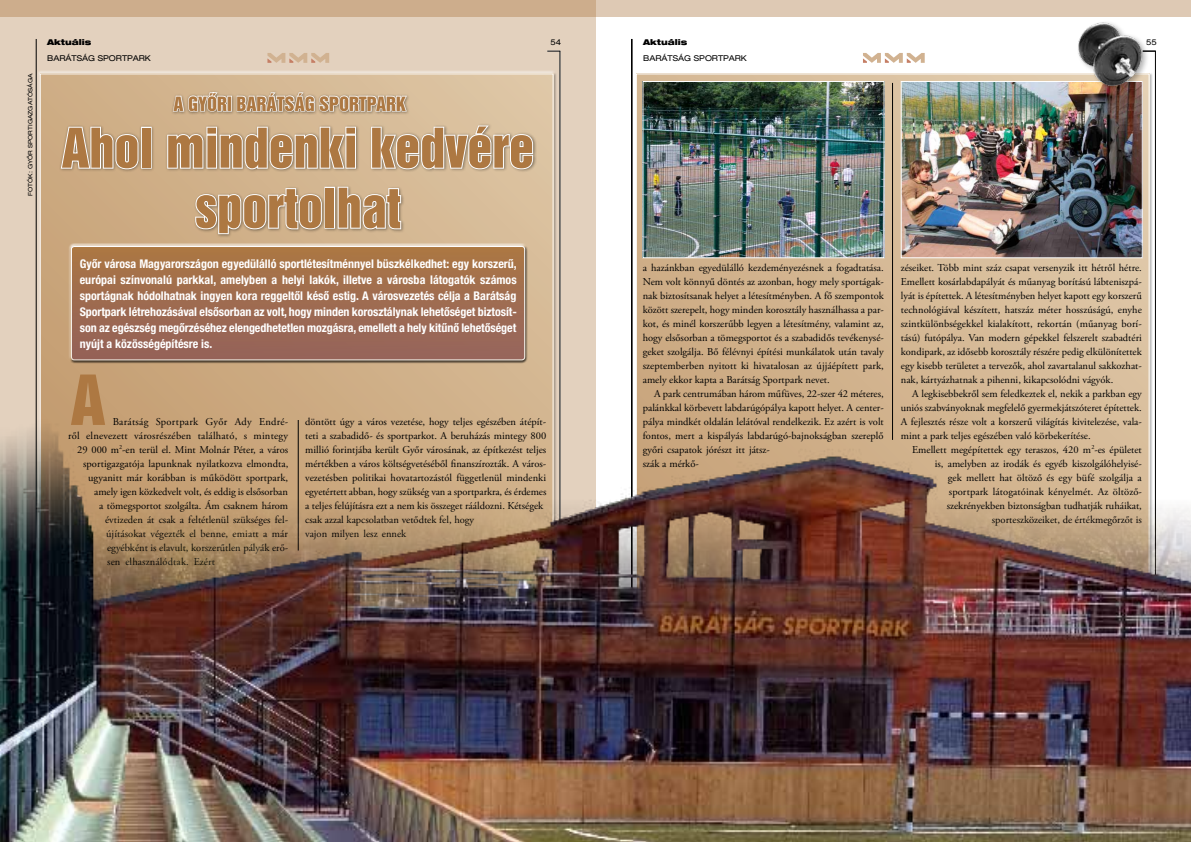
<style>
.page{position:relative;width:1191px;height:842px;background:#fff}
.page>*{position:absolute;margin:0;border:0;box-sizing:border-box;transform-origin:0 0}
.t1{font:63.1px "Helvetica Inserat H Roman";color:#ad7842}
.t2{font:50px/60px "Helvetica Inserat H Roman";color:#ad7842;text-align:center}
.t3{font:18px "Helvetica Inserat H Roman";color:#ad7842}
.t4{font:12px/16px "Helvetica Cond H Bold";color:#fff;text-align:justify}
.t5{font:10.5px/14px "Adobe Garamond Pro";color:#000;text-align:justify}
.t6{font:10.5px "Adobe Garamond Pro";letter-spacing:.02em;color:#000}
.t7{font:10.5px "Adobe Garamond Pro";letter-spacing:.025em;color:#000}
.t8{font:8px "Helvetica Ext H";color:#000}
.t9{font:8px "Helvetica Ext H Black";color:#000}
.t10{font:6px "Helvetica Ext H";color:#000}
</style>
<div class="page">
<hr style="left:1155px;top:51px;width:1px;height:749px;background:#000">
<div style="left:0;top:0;width:595px;height:842px;background:#e3d1be"></div>
<div style="left:40px;top:74px;width:513px;height:725px;background:linear-gradient(to right,#c8a47a,#d9bf9c)"></div>
<hr style="left:36px;top:39px;width:1px;height:761px;background:#000">
<hr style="left:560px;top:51px;width:1px;height:749px;background:#000">
<svg style="left:547px;top:51px;width:13px;height:1px"></svg>
<svg style="left:0;top:0;width:1191px;height:17px;background:#d5ba9f"></svg>
<div style="left:59px;top:123px;width:478px;height:116px;background:#000;opacity:.4"></div>
<svg style="left:60px;top:126px;width:79px;height:44px"></svg>
<div style="left:141px;top:127px;width:11px;height:42px;border:2px solid #fff"></div>
<svg style="left:166px;top:126px;width:191px;height:44px"></svg>
<svg style="left:370px;top:125px;width:164px;height:45px"></svg>
<svg style="left:194px;top:187px;width:129px;height:48px;background:#bba892"></svg>
<div style="left:324px;top:187px;width:11px;height:42px;border:2px solid #fff"></div>
<svg style="left:337px;top:186px;width:65px;height:44px"></svg>
<div style="left:69px;top:246px;width:459px;height:117px;background:#000;opacity:.75"></div>
<div style="left:71px;top:246px;width:453px;height:114px;background:linear-gradient(to right,#9f6b4e,#a06d51);border-radius:3px"></div>
<div style="left:71px;top:246px;width:454px;height:114px;border:1px solid #fff;border-radius:3px"></div>
<div style="left:171px;top:91px;width:239px;height:25px;background:#000;opacity:.4"></div>
<svg style="left:172px;top:74px;width:58px;height:42px;background:#cfb99d"></svg>
<div style="left:227px;top:96px;width:5px;height:16px;border:1px solid #fff"></div>
<svg style="left:236px;top:73px;width:172px;height:39px;background:#d3bfa6"></svg>
<svg style="left:267px;top:53px;width:62px;height:10px"></svg>
<svg style="left:638px;top:76px;width:509px;height:325px;background:#d4b794"></svg>
<hr style="left:631px;top:39px;width:1px;height:761px;background:#000">
<img style="left:903px;top:83px;width:237px;height:173px">
<div style="left:901px;top:81px;width:241px;height:177px;border:1px solid #fff"></div>
<img style="left:645px;top:83px;width:237px;height:173px">
<div style="left:643px;top:81px;width:241px;height:177px;border:1px solid #fff"></div>
<hr style="left:892px;top:83px;width:1px;height:357px;background:#000">
<svg style="left:863px;top:53px;width:61px;height:10px"></svg>
<img style="left:0;top:401px;width:1191px;height:441px">
<div style="left:1076px;top:20px;width:73px;height:73px;background:#000;opacity:.3"></div>
<img style="left:1062px;top:14px;width:93px;height:74px">
<p class="t10" style="left:27px;top:196px;width:124px;rotate:-90deg">fotók: gyôr sporti gazgatósága</p>
<p class="t9" style="left:47px;top:38px;width:46px">Aktuális</p>
<p class="t8" style="left:550px;top:38px;width:12px">54</p>
<p class="t8" style="left:1146px;top:38px;width:12px">55</p>
<p class="t8" style="left:47px;top:54px;width:105px">Barátság Sportpark</p>
<p class="t9" style="left:643px;top:38px;width:46px">Aktuális</p>
<p class="t8" style="left:643px;top:54px;width:105px">Barátság Sportpark</p>
<h3 class="t3" style="left:173px;top:93px;width:234px">A gyôri Barátság Sportpark</h3>
<h2 class="t2" style="left:62px;top:118px;width:474px">Ahol mindenki kedvére sportolhat</h2>
<p class="t4" style="left:80px;top:256px;width:438px">Gyôr városa Magyarországon egyedülálló sportlétesítménnyel büszkélkedhet: egy korszerû, európai színvonalú parkkal, amelyben a helyi lakók, illetve a városba látogatók számos sportágnak hódolhatnak ingyen kora reggeltôl késô estig. A városvezetés célja a Barátság Sportpark létrehozásával elsôsorban az volt, hogy minden korosztálynak lehetôséget biztosít&shy;son az egészség megôrzéséhez elengedhetetlen mozgásra, emellett a hely kitûnô lehetôséget nyújt a közösségépítésre is.</p>
<h1 class="t1" style="left:70px;top:363px;width:37px">A</h1>
<p class="t7" style="left:113px;top:415px;width:177px">Barátság Sportpark Győr Ady Endré-</p>
<p class="t6" style="left:68px;top:429px;width:221px">ről elnevezett városrészében található, s mintegy</p>
<p class="t5" style="left:77px;top:443px;width:212px">29 000 m<sup>2</sup>-en terül el. Mint Molnár Péter, a város</p>
<p class="t5" style="left:83px;top:457px;width:207px">sportigazgatója lapunknak nyilatkozva elmondta,</p>
<p class="t5" style="left:88px;top:471px;width:201px">ugyanitt már korábban is működött sportpark,</p>
<p class="t5" style="left:94px;top:485px;width:195px">amely igen közkedvelt volt, és eddig is elsősorban</p>
<p class="t5" style="left:99px;top:499px;width:190px">a tömegsportot szolgálta. Ám csaknem három</p>
<p class="t5" style="left:105px;top:513px;width:184px">évtizeden át csak a feltétlenül szükséges fel-</p>
<p class="t5" style="left:106px;top:527px;width:183px">újításokat végezték el benne, emiatt a már</p>
<p class="t5" style="left:107px;top:541px;width:182px">egyébként is elavult, korszerűtlen pályák erő-</p>
<p class="t5" style="left:107px;top:555px;width:109px">sen elhasználódtak. Ezért</p>
<p class="t5" style="left:305px;top:415px;width:243px;text-align:left">döntött úgy a város vezetése, hogy teljes egészében átépít&shy;teti a szabadidő- és sportparkot. A beruházás mintegy 800 millió forintjába került Győr városának, az építkezést teljes mértékben a város költségvetéséből finanszírozták. A város&shy;vezetésben politikai hovatartozástól függetlenül mindenki egyetértett abban, hogy szükség van a sportparkra, és érdemes a teljes felújításra ezt a nem kis összeget rááldozni. Kétségek csak azzal kapcsolatban vetődtek fel, hogy<br>vajon milyen lesz ennek</p>
<p class="t5" style="left:643px;top:261px;width:243px">a hazánkban egyedülálló kezdeményezésnek a fogadtatása.<br>Nem volt könnyű döntés az azonban, hogy mely sportágak&shy;nak biztosítsanak helyet a létesítményben. A fő szempontok között szerepelt, hogy minden korosztály használhassa a par&shy;kot, és minél korszerűbb legyen a létesítmény, valamint az, hogy elsősorban a tömegsportot és a szabadidős tevékenysé&shy;geket szolgálja. Bő félévnyi építési munkálatok után tavaly szeptemberben nyitott ki hivatalosan az újjáépített park, amely ekkor kapta a Barátság Sportpark nevet.</p>
<p class="t5" style="left:643px;top:387px;width:242px;text-align:left;text-indent:11px">A park centrumában három műfüves, 22-szer 42 méteres, palánkkal körbevett labdarúgópálya kapott helyet. A center&shy;pálya mindkét oldalán lelátóval rendelkezik. Ez azért is volt fontos, mert a kispályás labdarúgó-bajnokságban szereplő győri csapatok jórészt itt játs -<br>szák a mérkő-</p>
<p class="t5" style="left:901px;top:261px;width:242px">zéseiket. Több mint száz csapat versenyzik itt hétről hétre.<br>Emellett kosárlabdapályát és műanyag borítású lábteniszpá&shy;lyát is építettek. A létesítményben helyet kapott egy korszerű technológiával készített, hatszáz méter hosszúságú, enyhe szintkülönbségekkel kialakított, rekortán (műanyag borí&shy;tású) futópálya. Van modern gépekkel felszerelt szabadtéri kondipark, az idősebb korosztály részére pedig elkülönítettek egy kisebb területet a tervezők, ahol zavartalanul sakkozhat&shy;nak, kártyázhatnak a pihenni, kikapcsolódni vágyók.</p>
<p class="t5" style="left:901px;top:387px;width:242px;text-indent:11px">A legkisebbekről sem feledkeztek el, nekik a parkban egy uniós szabványoknak megfelelő gyermekjátszóteret építettek.<br>A fejlesztés része volt a korszerű világítás kivitelezése, vala&shy;mint a park teljes egészében való körbekerítése.</p>
<p class="t5" style="left:912px;top:443px;width:231px;text-align:right">Emellett megépítettek egy teraszos, 420 m<sup>2</sup>-es épületet is, amelyben az irodák és egyéb kiszolgálóhelyisé-<br>gek mellett hat öltöző és egy büfé szolgálja a sportpark látogatóinak kényelmét. Az öltöző&shy;szekrényekben biztonságban tudhatják ruháikat, sporteszközeiket, de értékmegőrzőt is</p>
</div>
